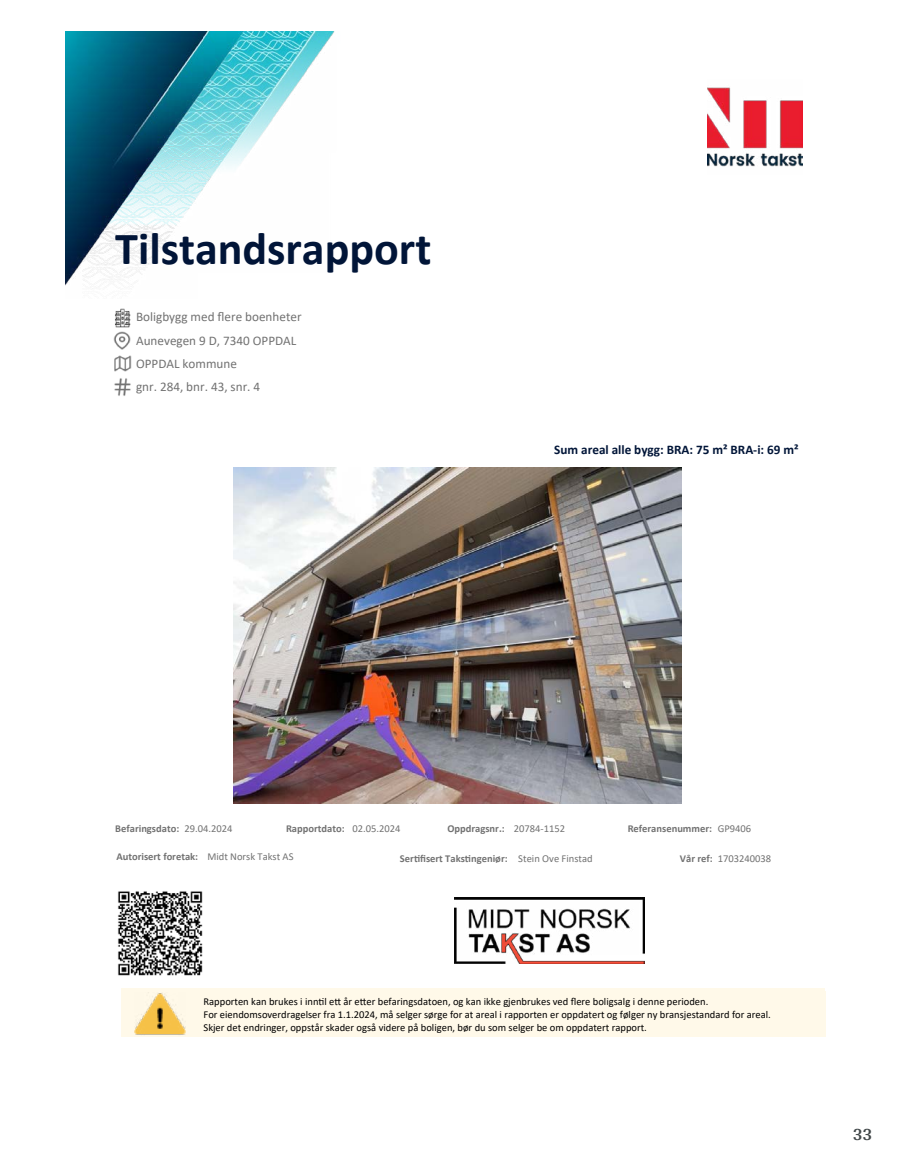
<style>
.page{position:relative;width:915px;height:1172px;background:#fff}
.page>*{position:absolute;margin:0;border:0;box-sizing:border-box;transform-origin:0 0}
.t1{font:700 46.05px "Calibri";color:#011538}
.t2{font:700 18px "Arya";color:#414749}
.t3{font:13.2px "Calibri";color:#727272}
.t4{font:700 13.2px "Calibri";color:#011538}
.t5{font:10.5px/12.9px "Calibri";color:#000}
.t6{font:700 10.5px "Calibri";color:#727272}
.t7{font:10.5px "Calibri";color:#727272}
.s1{font-weight:400}
.s2{font-weight:700}
</style>
<div class="page">
<img style="left:65px;top:32px;width:269px;height:254px">
<img style="left:114px;top:355px;width:17px;height:17px">
<img style="left:114px;top:378px;width:17px;height:18px">
<img style="left:114px;top:331px;width:16px;height:19px">
<img style="left:707px;top:87px;width:95px;height:80px">
<img style="left:118px;top:891px;width:85px;height:85px">
<img style="left:233px;top:467px;width:447px;height:336px">
<img style="left:454px;top:897px;width:190px;height:66px">
<div style="left:121px;top:988px;width:703px;height:49px;background:#fff9e9"></div>
<img style="left:134px;top:992px;width:52px;height:43px">
<img style="left:115px;top:308px;width:16px;height:19px">
<h1 class="t1" style="left:115px;top:216px;width:317px">Tilstandsrapport</h1>
<p class="t3" style="left:136px;top:307px;width:167px">Boligbygg med 昀氀ere boenheter</p>
<p class="t3" style="left:136px;top:331px;width:162px">Aunevegen 9 D, 7340 OPPDAL</p>
<p class="t3" style="left:136px;top:378px;width:126px">gnr. 284, bnr. 43, snr. 4</p>
<p class="t3" style="left:136px;top:354px;width:102px">OPPDAL kommune</p>
<p class="t4" style="left:554px;top:440px;width:246px">Sum areal alle bygg: BRA: 75 m² BRA-i: 69 m²</p>
<p class="t6" style="left:115px;top:821px;width:119px">Befaringsdato: <span class="s1">29.04.2024</span></p>
<p class="t6" style="left:286px;top:821px;width:116px">Rapportdato: <span class="s1">02.05.2024</span></p>
<p class="t6" style="left:447px;top:821px;width:119px">Oppdragsnr.: <span class="s1">20784-1152</span></p>
<p class="t6" style="left:116px;top:849px;width:178px">Autorisert foretak: <span class="s1">Midt Norsk Takst AS</span></p>
<p class="t6" style="left:400px;top:851px;width:194px">Ser琀椀昀椀sert Taks琀椀ngeniør: <span class="s1">Stein Ove Finstad</span></p>
<p class="t6" style="left:627px;top:821px;width:125px">Referansenummer: <span class="s1">GP9406</span></p>
<p class="t7" style="left:679px;top:851px;width:93px"><span class="s2">Vår ref:</span> 1703240038</p>
<p class="t5" style="left:203px;top:995px;width:568px">Rapporten kan brukes i inn琀椀l e琀琀 år e琀琀er befaringsdatoen, og kan ikke gjenbrukes ved 昀氀ere boligsalg i denne perioden.<br>For eiendomsoverdragelser fra 1.1.2024, må selger sørge for at areal i rapporten er oppdatert og følger ny bransjestandard for areal.<br>Skjer det endringer, oppstår skader også videre på boligen, bør du som selger be om oppdatert rapport.</p>
<h2 class="t2" style="left:852px;top:1123px;width:21px">33</h2>
</div>
